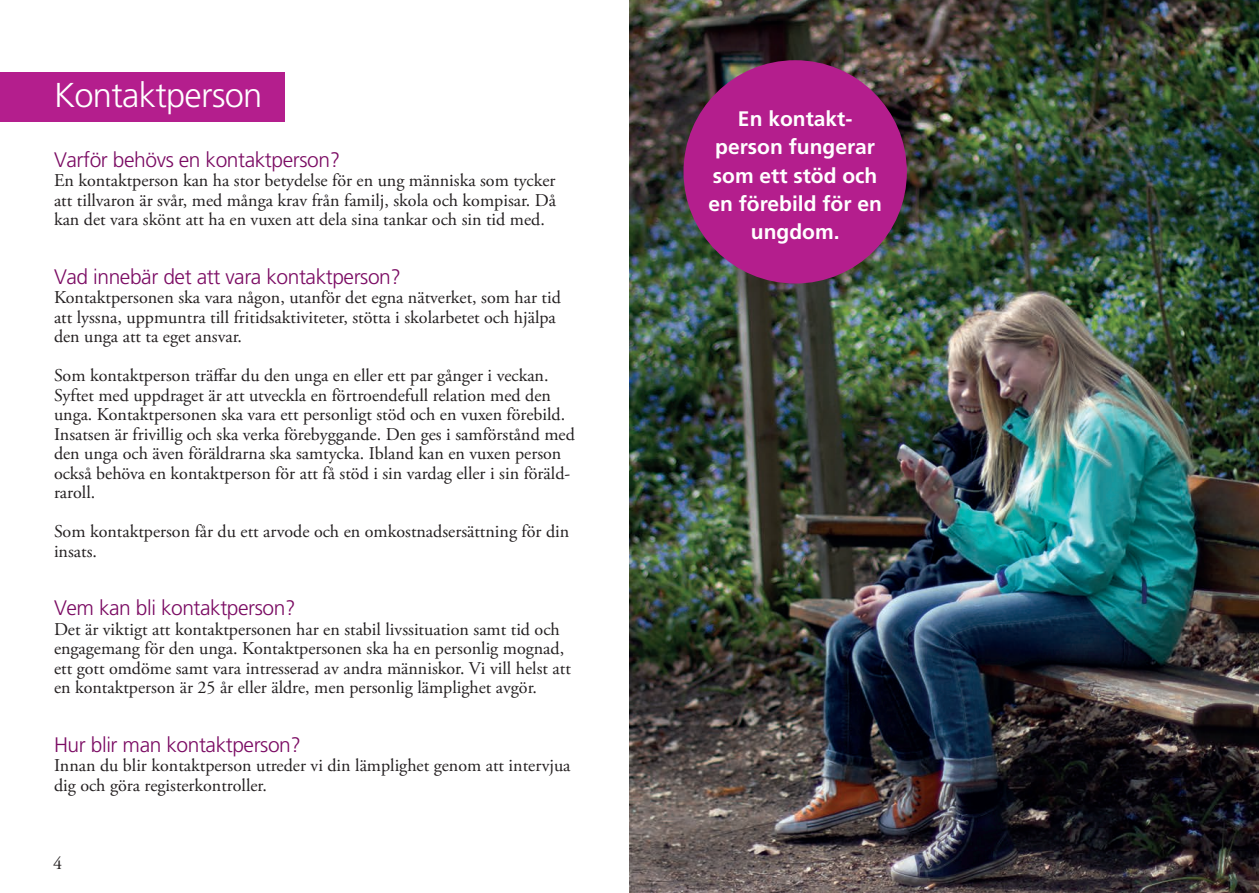
<style>
.page{position:relative;width:1259px;height:893px;background:#fff}
.page>*{position:absolute;margin:0;border:0;box-sizing:border-box;transform-origin:0 0}
.t1{font:300 34.5px "Frutiger LT Std";letter-spacing:-.02em;color:#fff}
.t2{font:300 21px "Frutiger LT Std";letter-spacing:-.02em;color:#7b0b63}
.Brödtext{font:700 21px "Frutiger LT Std";color:#fff}
.Brödtext-2{font:18px/19.5px "Adobe Garamond Pro";color:#231f20}
</style>
<div class="page">
<img style="left:629px;top:0;width:630px;height:893px">
<div style="left:0;top:72px;width:285px;height:49px;background:#b41e8d"></div>
<div style="left:683px;top:60px;width:224px;height:224px;background:#b41e8d;border-radius:50%"></div>
<p class="t1" style="left:54px;top:75px;width:210px">Kontaktperson</p>
<p class="t2" style="left:54px;top:147px;width:288px">Varför behövs en kontaktperson?</p>
<p class="Brödtext-2" style="left:54px;top:171px;width:504px;text-align:justify">En kontaktperson kan ha stor betydelse för en ung människa som tycker att tillvaron är svår, med många krav från familj, skola och kompisar. Då kan det vara skönt att ha en vuxen att dela sina tankar och sin tid med.</p>
<p class="t2" style="left:54px;top:264px;width:348px">Vad innebär det att vara kontaktperson?</p>
<p class="Brödtext-2" style="left:54px;top:288px;width:508px">Kontaktpersonen ska vara någon, utanför det egna nätverket, som har tid att lyssna, uppmuntra till fritidsaktiviteter, stötta i skolarbetet och hjälpa den unga att ta eget ansvar.</p>
<p class="Brödtext-2" style="left:54px;top:366px;width:522px">Som kontaktperson träffar du den unga en eller ett par gånger i veckan.<br>Syftet med uppdraget är att utveckla en förtroendefull relation med den unga. Kontaktpersonen ska vara ett personligt stöd och en vuxen förebild.<br>Insatsen är frivillig och ska verka förebyggande. Den ges i samförstånd med den unga och även föräldrarna ska samtycka. Ibland kan en vuxen person också behöva en kontaktperson för att få stöd i sin vardag eller i sin föräld&shy;raroll.</p>
<p class="Brödtext-2" style="left:54px;top:522px;width:517px">Som kontaktperson får du ett arvode och en omkostnadsersättning för din insats.</p>
<p class="t2" style="left:54px;top:596px;width:243px">Vem kan bli kontaktperson?</p>
<p class="Brödtext-2" style="left:54px;top:620px;width:518px">Det är viktigt att kontaktpersonen har en stabil livssituation samt tid och engagemang för den unga. Kontaktpersonen ska ha en personlig mognad, ett gott omdöme samt vara intresserad av andra människor. Vi vill helst att en kontaktperson är 25 år eller äldre, men personlig lämplighet avgör.</p>
<p class="t2" style="left:54px;top:732px;width:248px">Hur blir man kontaktperson?</p>
<p class="Brödtext-2" style="left:54px;top:756px;width:518px">Innan du blir kontaktperson utreder vi din lämplighet genom att intervjua dig och göra registerkontroller.</p>
<p class="Brödtext-2" style="left:53px;top:854px;width:10px">4</p>
<p class="Brödtext" style="left:738px;top:107px;width:116px">En kontakt-</p>
<p class="Brödtext" style="left:715px;top:135px;width:161px">person fungerar</p>
<p class="Brödtext" style="left:713px;top:163px;width:166px">som ett stöd och</p>
<p class="Brödtext" style="left:708px;top:191px;width:175px">en förebild för en</p>
<p class="Brödtext" style="left:751px;top:220px;width:90px">ungdom.</p>
</div>
